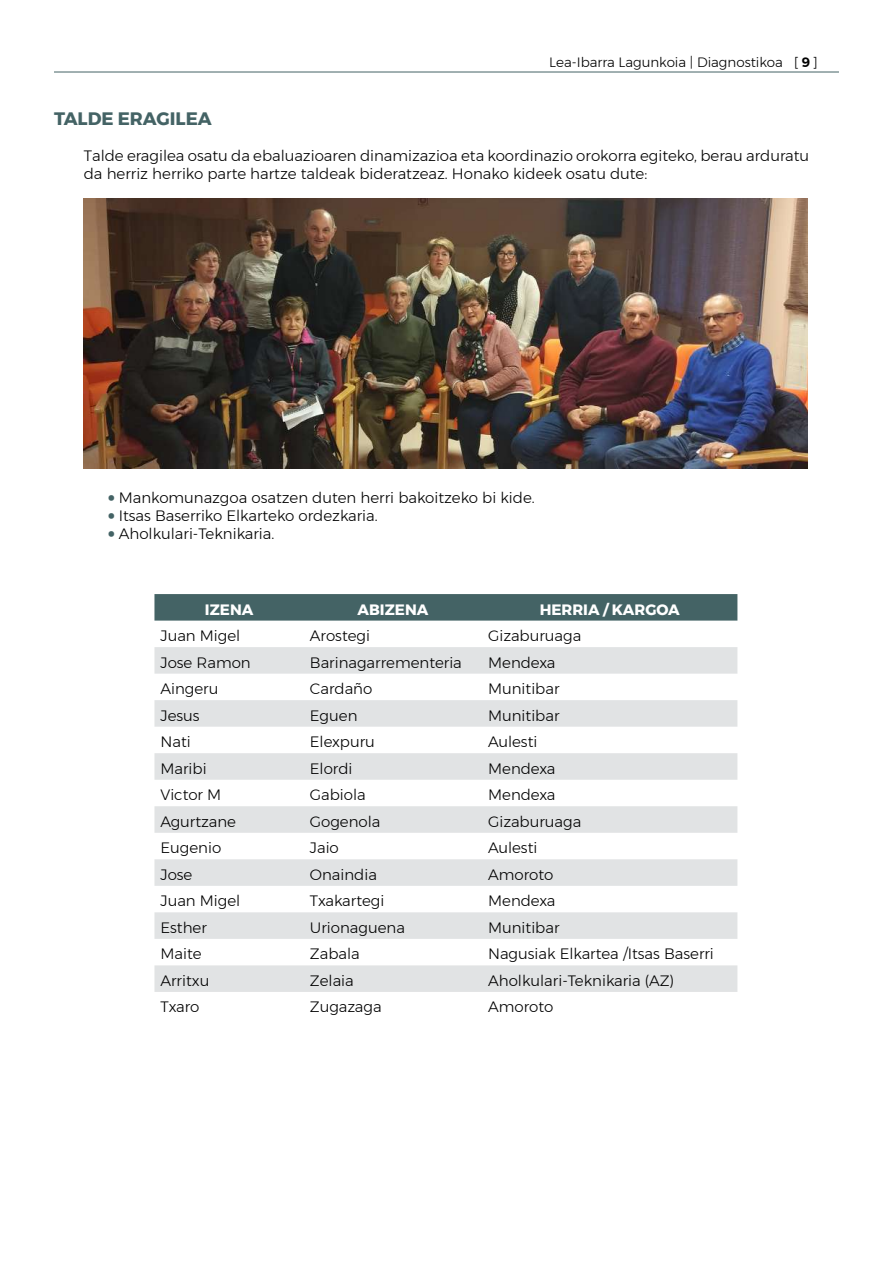
<style>
.page{position:relative;width:893px;height:1263px;background:#fff}
.page>*{position:absolute;margin:0;border:0;box-sizing:border-box;transform-origin:0 0}
.t1{font:700 18px "Montserrat";color:#446365}
.t2{font:300 15px/18px "Montserrat";color:#000}
.t3{font:700 15px "Montserrat";color:#fff}
.t4{font:300 13.5px "Montserrat";color:#000}
.s1{font-weight:600}
.s2{font-weight:900;font-size:18px;color:#446365}
</style>
<div class="page">
<hr style="left:54px;top:72px;width:785px;height:1px;background:#446365">
<svg style="left:154px;top:594px;width:583px;height:27px;background:#476567"></svg>
<svg style="left:154px;top:647px;width:583px;height:345px;fill:#e1e3e4"></svg>
<img style="left:84px;top:198px;width:724px;height:270px">
<p class="t4" style="left:549px;top:52px;width:270px">Lea-Ibarra Lagunkoia | Diagnostikoa [ <span class="s1">9</span> ]</p>
<p class="t1" style="left:54px;top:105px;width:159px">TALDE ERAGILEA</p>
<p class="t2" style="left:84px;top:147px;width:727px">Talde eragilea osatu da ebaluazioaren dinamizazioa eta koordinazio orokorra egiteko, berau arduratu da herriz herriko parte hartze taldeak bideratzeaz. Honako kideek osatu dute:</p>
<p class="t2" style="left:108px;top:489px;width:428px"><span class="s2">•</span> Mankomunazgoa osatzen duten herri bakoitzeko bi kide.</p>
<p class="t2" style="left:108px;top:507px;width:271px"><span class="s2">•</span> Itsas Baserriko Elkarteko ordezkaria.</p>
<p class="t2" style="left:108px;top:525px;width:168px"><span class="s2">•</span> Aholkulari-Teknikaria.</p>
<p class="t3" style="left:205px;top:597px;width:50px">IZENA</p>
<p class="t3" style="left:358px;top:597px;width:72px">ABIZENA</p>
<p class="t3" style="left:540px;top:597px;width:142px">HERRIA / KARGOA</p>
<p class="t2" style="left:160px;top:626px;width:81px">Juan Migel</p>
<p class="t2" style="left:310px;top:626px;width:62px">Arostegi</p>
<p class="t2" style="left:488px;top:626px;width:95px">Gizaburuaga</p>
<p class="t2" style="left:160px;top:653px;width:92px">Jose Ramon</p>
<p class="t2" style="left:310px;top:653px;width:154px">Barinagarrementeria</p>
<p class="t2" style="left:488px;top:653px;width:69px">Mendexa</p>
<p class="t2" style="left:160px;top:680px;width:59px">Aingeru</p>
<p class="t2" style="left:310px;top:680px;width:64px">Cardaño</p>
<p class="t2" style="left:488px;top:680px;width:73px">Munitibar</p>
<p class="t2" style="left:160px;top:706px;width:41px">Jesus</p>
<p class="t2" style="left:310px;top:706px;width:49px">Eguen</p>
<p class="t2" style="left:488px;top:706px;width:73px">Munitibar</p>
<p class="t2" style="left:160px;top:733px;width:32px">Nati</p>
<p class="t2" style="left:310px;top:733px;width:67px">Elexpuru</p>
<p class="t2" style="left:488px;top:733px;width:51px">Aulesti</p>
<p class="t2" style="left:160px;top:759px;width:48px">Maribi</p>
<p class="t2" style="left:310px;top:759px;width:44px">Elordi</p>
<p class="t2" style="left:488px;top:759px;width:69px">Mendexa</p>
<p class="t2" style="left:160px;top:786px;width:62px">Victor M</p>
<p class="t2" style="left:310px;top:786px;width:57px">Gabiola</p>
<p class="t2" style="left:488px;top:786px;width:69px">Mendexa</p>
<p class="t2" style="left:160px;top:812px;width:77px">Agurtzane</p>
<p class="t2" style="left:310px;top:812px;width:72px">Gogenola</p>
<p class="t2" style="left:488px;top:812px;width:95px">Gizaburuaga</p>
<p class="t2" style="left:160px;top:839px;width:62px">Eugenio</p>
<p class="t2" style="left:310px;top:839px;width:30px">Jaio</p>
<p class="t2" style="left:488px;top:839px;width:51px">Aulesti</p>
<p class="t2" style="left:160px;top:865px;width:33px">Jose</p>
<p class="t2" style="left:310px;top:865px;width:69px">Onaindia</p>
<p class="t2" style="left:488px;top:865px;width:67px">Amoroto</p>
<p class="t2" style="left:160px;top:892px;width:81px">Juan Migel</p>
<p class="t2" style="left:310px;top:892px;width:76px">Txakartegi</p>
<p class="t2" style="left:488px;top:892px;width:69px">Mendexa</p>
<p class="t2" style="left:160px;top:918px;width:48px">Esther</p>
<p class="t2" style="left:310px;top:918px;width:97px">Urionaguena</p>
<p class="t2" style="left:488px;top:918px;width:73px">Munitibar</p>
<p class="t2" style="left:160px;top:945px;width:43px">Maite</p>
<p class="t2" style="left:310px;top:945px;width:51px">Zabala</p>
<p class="t2" style="left:488px;top:945px;width:227px">Nagusiak Elkartea /Itsas Baserri</p>
<p class="t2" style="left:160px;top:971px;width:50px">Arritxu</p>
<p class="t2" style="left:310px;top:971px;width:45px">Zelaia</p>
<p class="t2" style="left:488px;top:971px;width:188px">Aholkulari-Teknikaria (AZ)</p>
<p class="t2" style="left:160px;top:998px;width:41px">Txaro</p>
<p class="t2" style="left:310px;top:998px;width:73px">Zugazaga</p>
<p class="t2" style="left:488px;top:998px;width:67px">Amoroto</p>
</div>
